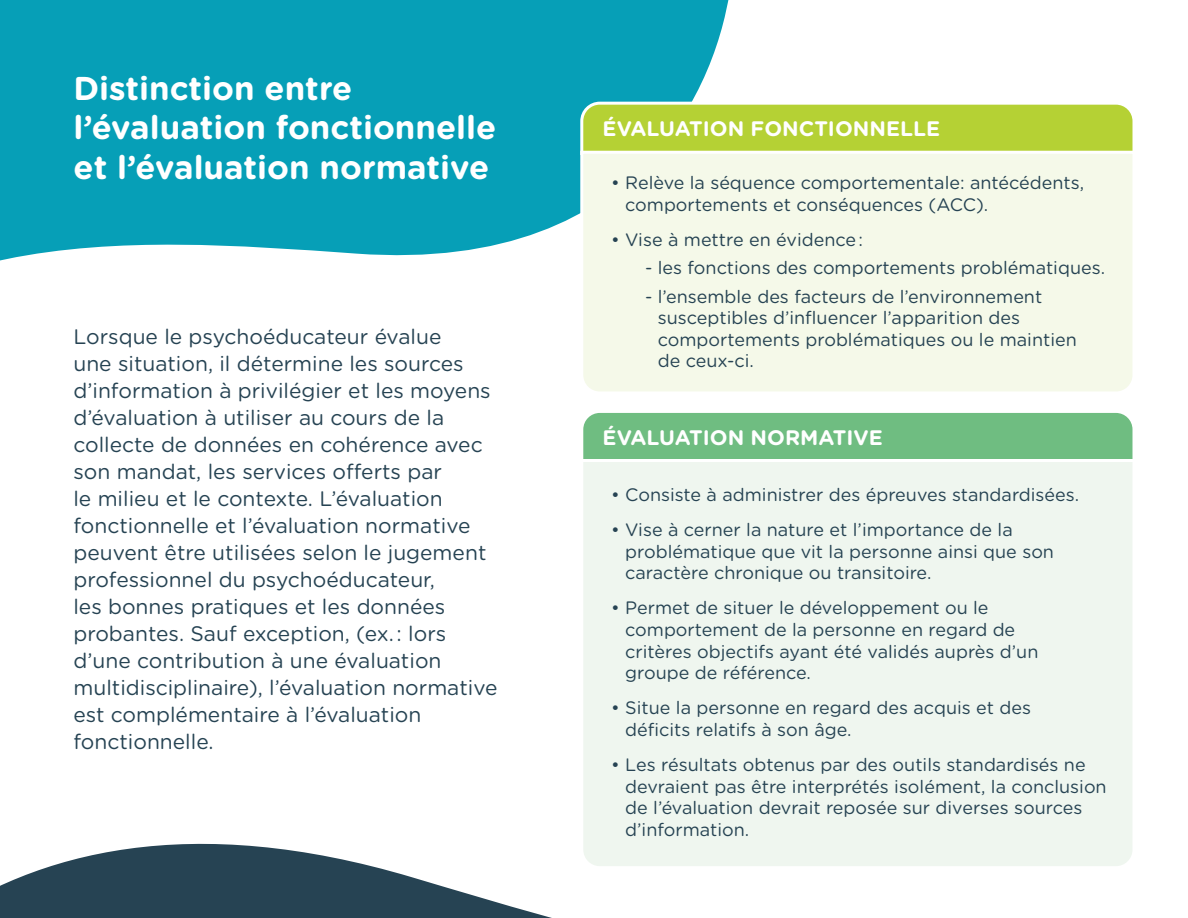
<style>
.page{position:relative;width:1188px;height:918px;background:#fff}
.page>*{position:absolute;margin:0;border:0;box-sizing:border-box;transform-origin:0 0}
.t1{font:700 33px/39.6px "Gotham Rounded";color:#fff}
.t2{font:21px/27px "Gotham Rounded";color:#264353}
.t3{font:700 21px "Gotham Rounded";color:#fff}
.t4{font:18px/21.6px "Gotham Rounded";color:#264353}
</style>
<div class="page">
<div style="left:0;top:0;width:729px;height:261px;background:#069fb7"></div>
<svg style="left:0;top:843px;width:552px;height:75px;fill:#264353"></svg>
<svg style="left:579px;top:100px;width:554px;height:49px;background:#b9d448"></svg>
<div style="left:579px;top:149px;width:554px;height:243px;background:#f5f9e9"></div>
<div style="left:583px;top:413px;width:550px;height:45px;background:#6fbd81"></div>
<div style="left:583px;top:458px;width:550px;height:408px;background:#eff6ef"></div>
<h1 class="t1" style="left:73px;top:67px;width:425px">Distinction entre l’évaluation fonctionnelle et l’évaluation normative</h1>
<p class="t2" style="left:73px;top:322px;width:426px">Lorsque le psychoéducateur évalue<br>une situation, il détermine les sources d’information à privilégier et les moyens d’évaluation à utiliser au cours de la collecte de données en cohérence avec son mandat, les services offerts par<br>le milieu et le contexte. L’évaluation fonctionnelle et l’évaluation normative peuvent être utilisées selon le jugement professionnel du psychoéducateur,<br>les bonnes pratiques et les données probantes. Sauf exception, (ex. : lors d’une contribution à une évaluation multidisciplinaire), l’évaluation normative est complémentaire à l’évaluation fonctionnelle.</p>
<p class="t3" style="left:603px;top:114px;width:339px">ÉVALUATION FONCTIONNELLE</p>
<p class="t4" style="left:625px;top:171px;width:460px;text-indent:-14px">• Relève la séquence comportementale: antécédents, comportements et conséquences (ACC).</p>
<p class="t4" style="left:611px;top:228px;width:253px">• Vise à mettre en évidence :</p>
<p class="t4" style="left:645px;top:256px;width:462px">- les fonctions des comportements problématiques.</p>
<p class="t4" style="left:658px;top:285px;width:421px;text-indent:-13px">- l’ensemble des facteurs de l’environnement susceptibles d’influencer l’apparition des comportements problématiques ou le maintien de ceux-ci.</p>
<p class="t3" style="left:603px;top:422px;width:282px">ÉVALUATION NORMATIVE</p>
<p class="t4" style="left:611px;top:483px;width:469px">• Consiste à administrer des épreuves standardisées.</p>
<p class="t4" style="left:625px;top:518px;width:430px;text-indent:-14px">• Vise à cerner la nature et l’importance de la problématique que vit la personne ainsi que son caractère chronique ou transitoire.</p>
<p class="t4" style="left:625px;top:596px;width:415px;text-indent:-14px">• Permet de situer le développement ou le comportement de la personne en regard de critères objectifs ayant été validés auprès d’un groupe de référence.</p>
<p class="t4" style="left:625px;top:696px;width:407px;text-indent:-14px">• Situe la personne en regard des acquis et des déficits relatifs à son âge.</p>
<p class="t4" style="left:625px;top:753px;width:483px;text-indent:-14px">• Les résultats obtenus par des outils standardisés ne devraient pas être interprétés isolément, la conclusion de l’évaluation devrait reposée sur diverses sources d’information.</p>
</div>
